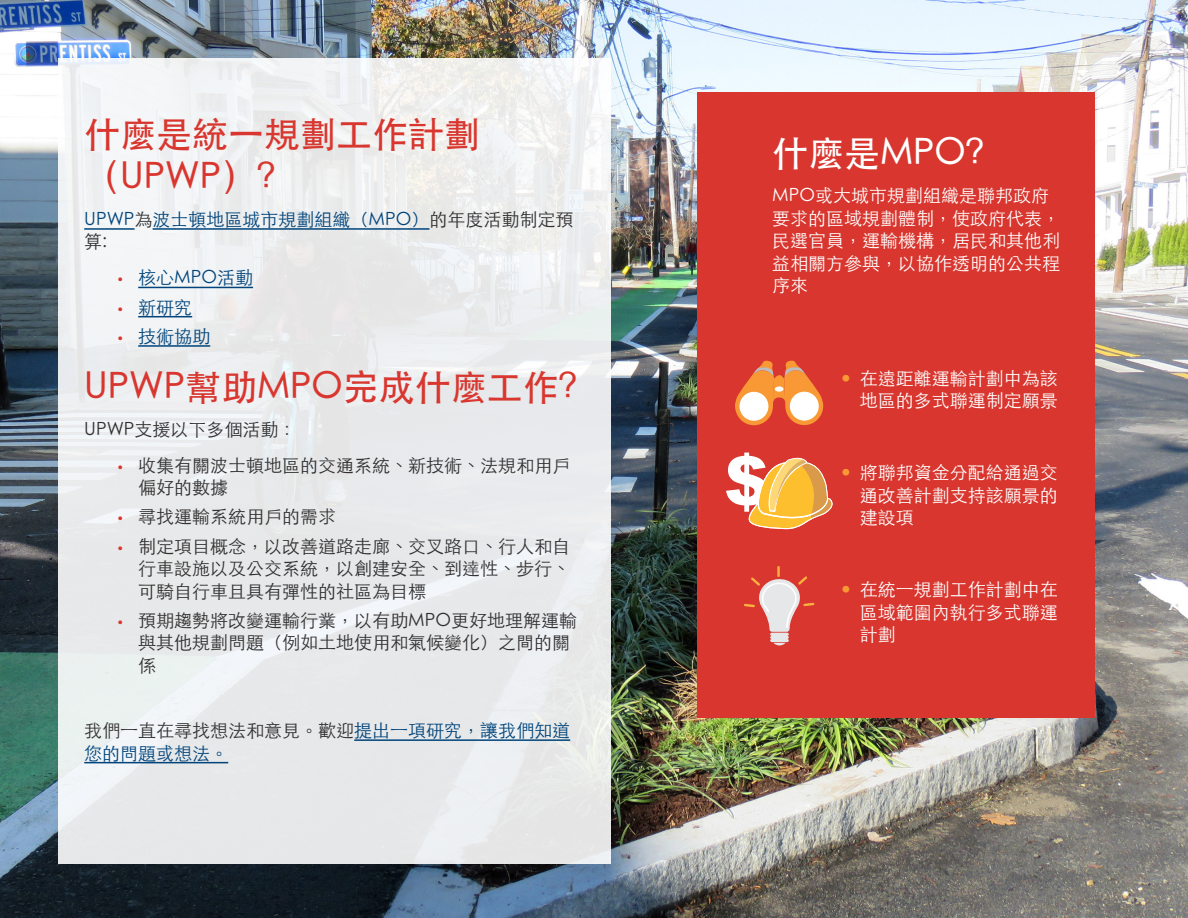
<style>
.page{position:relative;width:1188px;height:918px;background:#fff}
.page>*{position:absolute;margin:0;border:0;box-sizing:border-box;transform-origin:0 0}
.Heading_1{font:500 36px/43.2px "ST Heiti TC";color:#d8362e}
.Heading_1-2{font:500 36px "ST Heiti TC";color:#fff}
.t1{font:300 18px/22.5px "ST Heiti TC";color:#312f30}
.t2{font:300 18px/22.5px "ST Heiti TC";color:#fff;text-align:justify}
.t3{font:300 18px/22.5px "ST Heiti TC";color:#00447b}
.s1{color:#312f30}
.s2{font-family:"Myriad Pro";font-weight:400;color:#d8362e}
.s3{font-family:"Futura Std";font-weight:700;color:#f89935}
</style>
<div class="page">
<img style="left:0;top:0;width:1188px;height:918px">
<div style="left:58px;top:58px;width:553px;height:806px;background:linear-gradient(to right,#eceeef,#eaebec)"></div>
<hr style="left:84px;top:228px;width:51px;height:2px;background:#00447b">
<hr style="left:153px;top:228px;width:276px;height:2px;background:#00447b">
<hr style="left:138px;top:287px;width:115px;height:1px;background:#00447b">
<hr style="left:138px;top:316px;width:54px;height:1px;background:#00447b">
<hr style="left:138px;top:345px;width:72px;height:2px;background:#00447b">
<hr style="left:354px;top:739px;width:216px;height:2px;background:#00447b">
<hr style="left:84px;top:762px;width:144px;height:1px;background:#00447b">
<div style="left:698px;top:92px;width:397px;height:626px;background:#d8362e"></div>
<svg style="left:735px;top:360px;width:88px;height:65px"></svg>
<svg style="left:744px;top:567px;width:71px;height:78px"></svg>
<svg style="left:726px;top:453px;width:107px;height:77px"></svg>
<p class="Heading_1" style="left:84px;top:111px;width:398px">什麼是統一規劃工作計劃（UPWP）?</p>
<p class="t3" style="left:84px;top:206px;width:491px">UPWP<span class="s1">為</span>波士頓地區城市規劃組織（MPO）<span class="s1">的年度活動制定預算:</span></p>
<p class="t3" style="left:118px;top:265px;width:137px"><span class="s2">•</span> 核心MPO活動</p>
<p class="t3" style="left:118px;top:294px;width:76px"><span class="s2">•</span> 新研究</p>
<p class="t3" style="left:118px;top:323px;width:94px"><span class="s2">•</span> 技術協助</p>
<p class="Heading_1" style="left:84px;top:364px;width:494px">UPWP幫助MPO完成什麼工作?</p>
<p class="t1" style="left:84px;top:416px;width:214px">UPWP支援以下多個活動：</p>
<p class="t1" style="left:138px;top:452px;width:433px;text-indent:-20px"><span class="s2">•</span> 收集有關波士頓地區的交通系統、新技術、法規和用戶偏好的數據</p>
<p class="t1" style="left:118px;top:504px;width:220px"><span class="s2">•</span> 尋找運輸系統用戶的需求</p>
<p class="t1" style="left:138px;top:533px;width:433px;text-align:justify;text-indent:-20px"><span class="s2">•</span> 制定項目概念，以改善道路走廊、交叉路口、行人和自行車設施以及公交系統，以創建安全、到達性、步行、可騎自行車且具有彈性的社區為目標</p>
<p class="t1" style="left:138px;top:607px;width:440px;text-indent:-20px"><span class="s2">•</span> 預期趨勢將改變運輸行業，以有助MPO更好地理解運輸與其他規劃問題（例如土地使用和氣候變化）之間的關係</p>
<p class="t3" style="left:84px;top:717px;width:488px"><span class="s1">我們一直在尋找想法和意見。歡迎</span>提出一項研究，讓我們知道您的問題或想法。</p>
<p class="Heading_1-2" style="left:772px;top:134px;width:213px">什麼是MPO?</p>
<p class="t2" style="left:772px;top:183px;width:289px;text-align:left">MPO或大城市規劃組織是聯邦政府要求的區域規劃體制，使政府代表，民選官員，運輸機構，居民和其他利益相關方參與，以協作透明的公共程序來</p>
<p class="t2" style="left:840px;top:365px;width:220px;text-align:right"><span class="s3">•</span> 在遠距離運輸計劃中為該地區的多式聯運制定願景</p>
<p class="t2" style="left:860px;top:459px;width:199px;text-indent:-20px"><span class="s3">•</span> 將聯邦資金分配給通過交通改善計劃支持該願景的建設項</p>
<p class="t2" style="left:860px;top:576px;width:199px;text-indent:-20px"><span class="s3">•</span> 在統一規劃工作計劃中在區域範圍內執行多式聯運計劃</p>
</div>
